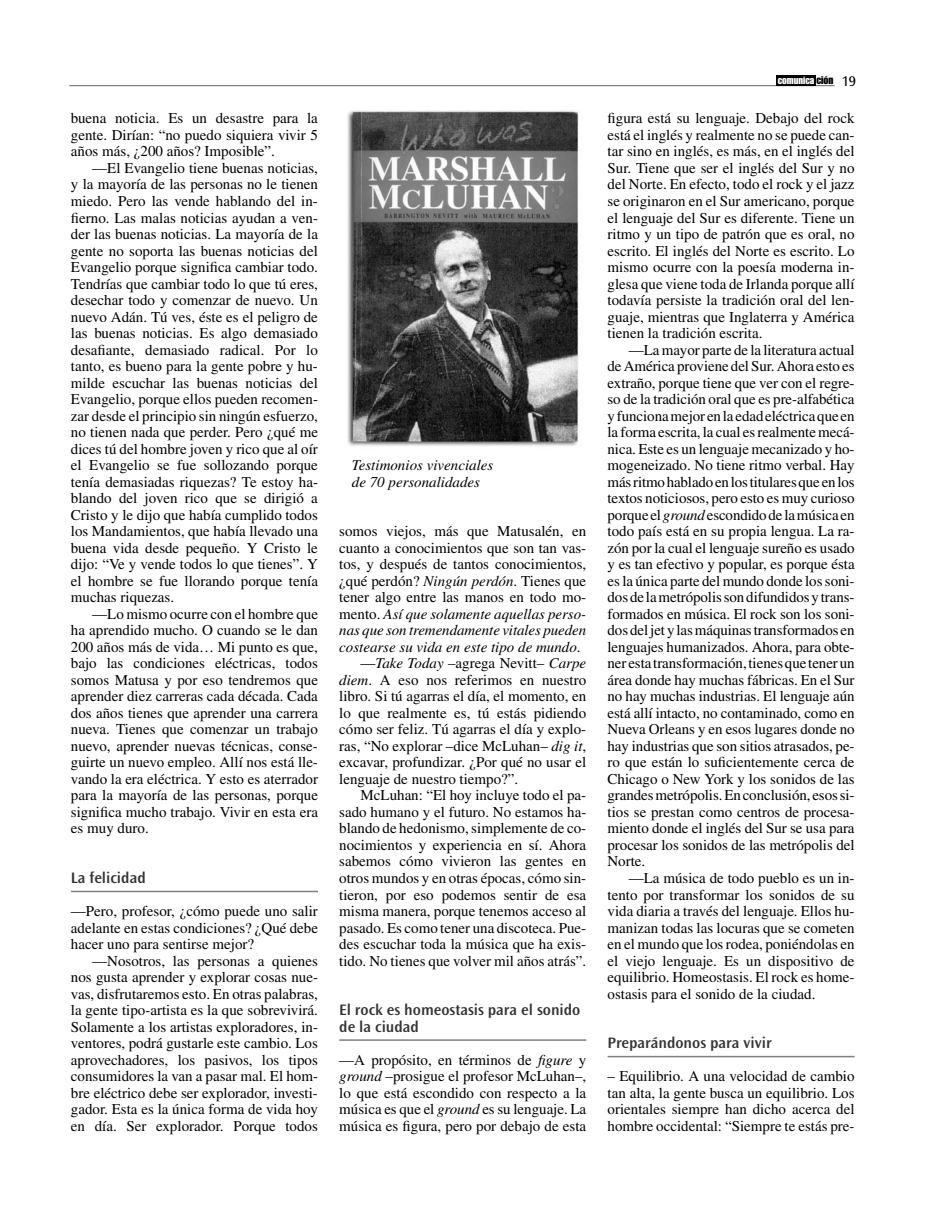
<style>
.page{position:relative;width:927px;height:1217px;background:#fff}
.page>*{position:absolute;margin:0;border:0;box-sizing:border-box;transform-origin:0 0}
.t1{font:600 15.75px/16.5px "Ocean Sans Std";color:#333}
.t2{font:15px/16.5px "Times";color:#000;text-align:justify}
.t3{font:italic 15px/16.5px "Times";color:#000}
.t4{font:14.7px "Ocean Sans Std";color:#000}
.t5{font:10.05px "Impact";color:#fff}
.s1{font-style:italic}
.s2{font-style:normal}
.s3{font-size:10.8px;color:#000}
</style>
<div class="page">
<hr style="left:69px;top:85px;width:766px;height:1px;background:#666">
<div style="left:776px;top:75px;width:40px;height:11px;background:#000"></div>
<hr style="left:71px;top:890px;width:247px;height:2px;background:#808080">
<hr style="left:339px;top:1039px;width:247px;height:1px;background:#808080">
<hr style="left:608px;top:1055px;width:247px;height:2px;background:#808080">
<img style="left:347px;top:110px;width:232px;height:336px">
<p class="t2" style="left:71px;top:111px;width:249px">buena noticia. Es un desastre para la gente. Dirían: “no puedo siquiera vivir 5 años más, ¿200 años? Imposible”.</p>
<p class="t2" style="left:71px;top:161px;width:249px;text-indent:21px">—El Evangelio tiene buenas noticias, y la mayoría de las personas no le tienen miedo. Pero las vende hablando del in&shy;fierno. Las malas noticias ayudan a ven&shy;der las buenas noticias. La mayoría de la gente no soporta las buenas noticias del Evangelio porque significa cambiar todo.<br>Tendrías que cambiar todo lo que tú eres, desechar todo y comenzar de nuevo. Un nuevo Adán. Tú ves, éste es el peligro de las buenas noticias. Es algo demasiado desafiante, demasiado radical. Por lo tanto, es bueno para la gente pobre y hu&shy;milde escuchar las buenas noticias del Evangelio, porque ellos pueden recomen&shy;zar desde el principio sin ningún esfuerzo, no tienen nada que perder. Pero ¿qué me dices tú del hombre joven y rico que al oír el Evangelio se fue sollozando porque tenía demasiadas riquezas? Te estoy ha&shy;blando del joven rico que se dirigió a Cristo y le dijo que había cumplido todos los Mandamientos, que había llevado una buena vida desde pequeño. Y Cristo le dijo: “Ve y vende todos lo que tienes”. Y el hombre se fue llorando porque tenía muchas riquezas.</p>
<p class="t2" style="left:71px;top:606px;width:249px;text-indent:21px">—Lo mismo ocurre con el hombre que ha aprendido mucho. O cuando se le dan 200 años más de vida… Mi punto es que, bajo las condiciones eléctricas, todos somos Matusa y por eso tendremos que aprender diez carreras cada década. Cada dos años tienes que aprender una carrera nueva. Tienes que comenzar un trabajo nuevo, aprender nuevas técnicas, conse&shy;guirte un nuevo empleo. Allí nos está lle&shy;vando la era eléctrica. Y esto es aterrador para la mayoría de las personas, porque significa mucho trabajo. Vivir en esta era es muy duro.</p>
<p class="t1" style="left:71px;top:870px;width:76px">La felicidad</p>
<p class="t2" style="left:71px;top:903px;width:249px">—Pero, profesor, ¿cómo puede uno salir adelante en estas condiciones? ¿Qué debe hacer uno para sentirse mejor?</p>
<p class="t2" style="left:71px;top:953px;width:249px;text-indent:21px">—Nosotros, las personas a quienes nos gusta aprender y explorar cosas nue&shy;vas, disfrutaremos esto. En otras palabras, la gente tipo-artista es la que sobrevivirá.<br>Solamente a los artistas exploradores, in&shy;ventores, podrá gustarle este cambio. Los aprovechadores, los pasivos, los tipos consumidores la van a pasar mal. El hom&shy;bre eléctrico debe ser explorador, investi&shy;gador. Esta es la única forma de vida hoy en día. Ser explorador. Porque todos</p>
<p class="t3" style="left:352px;top:458px;width:143px">Testimonios vivenciales de 70 personalidades</p>
<p class="t2" style="left:339px;top:524px;width:249px">somos viejos, más que Matusalén, en</p>
<p class="t2" style="left:339px;top:540px;width:249px">cuanto a conocimientos que son tan vas-</p>
<p class="t2" style="left:339px;top:557px;width:249px">tos, y después de tantos conocimientos,</p>
<p class="t2" style="left:339px;top:573px;width:249px">¿qué perdón? <span class="s1">Ningún perdón</span>. Tienes que</p>
<p class="t2" style="left:339px;top:590px;width:249px">tener algo entre las manos en todo mo-</p>
<p class="t3" style="left:339px;top:606px;width:249px"><span class="s2">mento.</span> Así que solamente aquellas perso-</p>
<p class="t3" style="left:339px;top:623px;width:249px">nas que son tremendamente vitales pueden</p>
<p class="t3" style="left:339px;top:639px;width:243px">costearse su vida en este tipo de mundo<span class="s2">.</span></p>
<p class="t2" style="left:361px;top:656px;width:227px">—<span class="s1">Take Today</span> –agrega Nevitt– <span class="s1">Carpe</span></p>
<p class="t2" style="left:339px;top:672px;width:249px"><span class="s1">diem</span>. A eso nos referimos en nuestro</p>
<p class="t2" style="left:339px;top:689px;width:249px">libro. Si tú agarras el día, el momento, en</p>
<p class="t2" style="left:339px;top:705px;width:249px">lo que realmente es, tú estás pidiendo</p>
<p class="t2" style="left:339px;top:722px;width:249px">cómo ser feliz. Tú agarras el día y explo-</p>
<p class="t2" style="left:339px;top:738px;width:249px">ras, “No explorar –dice McLuhan– <span class="s1">dig it</span>,</p>
<p class="t2" style="left:339px;top:755px;width:249px">excavar, profundizar. ¿Por qué no usar el</p>
<p class="t2" style="left:339px;top:771px;width:181px">lenguaje de nuestro tiempo?”.</p>
<p class="t2" style="left:360px;top:788px;width:227px">McLuhan: “El hoy incluye todo el pa-</p>
<p class="t2" style="left:339px;top:804px;width:249px">sado humano y el futuro. No estamos ha-</p>
<p class="t2" style="left:339px;top:821px;width:249px">blando de hedonismo, simplemente de co-</p>
<p class="t2" style="left:339px;top:837px;width:249px">nocimientos y experiencia en sí. Ahora</p>
<p class="t2" style="left:339px;top:854px;width:249px">sabemos cómo vivieron las gentes en</p>
<p class="t2" style="left:339px;top:870px;width:249px">otros mundos y en otras épocas, cómo sin-</p>
<p class="t2" style="left:339px;top:887px;width:249px">tieron, por eso podemos sentir de esa</p>
<p class="t2" style="left:339px;top:903px;width:249px">misma manera, porque tenemos acceso al</p>
<p class="t2" style="left:339px;top:920px;width:249px">pasado. Es como tener una discoteca. Pue-</p>
<p class="t2" style="left:339px;top:936px;width:249px">des escuchar toda la música que ha exis-</p>
<p class="t2" style="left:339px;top:953px;width:249px">tido. No tienes que volver mil años atrás”.</p>
<p class="t1" style="left:339px;top:1002px;width:243px">El rock es homeostasis para el sonido de la ciudad</p>
<p class="t2" style="left:339px;top:1052px;width:249px">—A propósito, en términos de <span class="s1">figure</span> y <span class="s1">ground</span> –prosigue el profesor McLuhan–, lo que está escondido con respecto a la música es que el <span class="s1">ground</span> es su lenguaje. La música es figura, pero por debajo de esta</p>
<p class="t5" style="left:778px;top:76px;width:57px">comunica <span class="s3">ción</span></p>
<p class="t4" style="left:842px;top:75px;width:16px">19</p>
<p class="t2" style="left:608px;top:111px;width:249px">figura está su lenguaje. Debajo del rock está el inglés y realmente no se puede can&shy;tar sino en inglés, es más, en el inglés del Sur. Tiene que ser el inglés del Sur y no del Norte. En efecto, todo el rock y el jazz se originaron en el Sur americano, porque el lenguaje del Sur es diferente. Tiene un ritmo y un tipo de patrón que es oral, no escrito. El inglés del Norte es escrito. Lo mismo ocurre con la poesía moderna in&shy;glesa que viene toda de Irlanda porque allí todavía persiste la tradición oral del len&shy;guaje, mientras que Inglaterra y América tienen la tradición escrita.</p>
<p class="t2" style="left:608px;top:342px;width:249px;text-indent:21px">—La mayor parte de la literatura actual de América proviene del Sur. Ahora esto es extraño, porque tiene que ver con el regre&shy;so de la tradición oral que es pre-alfabética y funciona mejor en la edad eléctrica que en la forma escrita, la cual es realmente mecá&shy;nica. Este es un lenguaje mecanizado y ho&shy;mogeneizado. No tiene ritmo verbal. Hay más ritmo hablado en los titulares que en los textos noticiosos, pero esto es muy curioso porque el <span class="s1">ground</span>escondido de la música en todo país está en su propia lengua. La ra&shy;zón por la cual el lenguaje sureño es usado y es tan efectivo y popular, es porque ésta es la única parte del mundo donde los soni&shy;dos de la metrópolis son difundidos y trans&shy;formados en música. El rock son los soni&shy;dos del jet y las máquinas transformados en lenguajes humanizados. Ahora, para obte&shy;ner esta transformación, tienes que tener un área donde hay muchas fábricas. En el Sur no hay muchas industrias. El lenguaje aún está allí intacto, no contaminado, como en Nueva Orleans y en esos lugares donde no hay industrias que son sitios atrasados, pe&shy;ro que están lo suficientemente cerca de Chicago o New York y los sonidos de las grandes metrópolis. En conclusión, esos si&shy;tios se prestan como centros de procesa&shy;miento donde el inglés del Sur se usa para procesar los sonidos de las metrópolis del Norte.</p>
<p class="t2" style="left:608px;top:870px;width:249px;text-indent:21px">—La música de todo pueblo es un in&shy;tento por transformar los sonidos de su vida diaria a través del lenguaje. Ellos hu&shy;manizan todas las locuras que se cometen en el mundo que los rodea, poniéndolas en el viejo lenguaje. Es un dispositivo de equilibrio. Homeostasis. El rock es home&shy;ostasis para el sonido de la ciudad.</p>
<p class="t1" style="left:608px;top:1035px;width:166px">Preparándonos para vivir</p>
<p class="t2" style="left:608px;top:1068px;width:249px">– Equilibrio. A una velocidad de cambio tan alta, la gente busca un equilibrio. Los orientales siempre han dicho acerca del hombre occidental: “Siempre te estás pre-</p>
</div>
